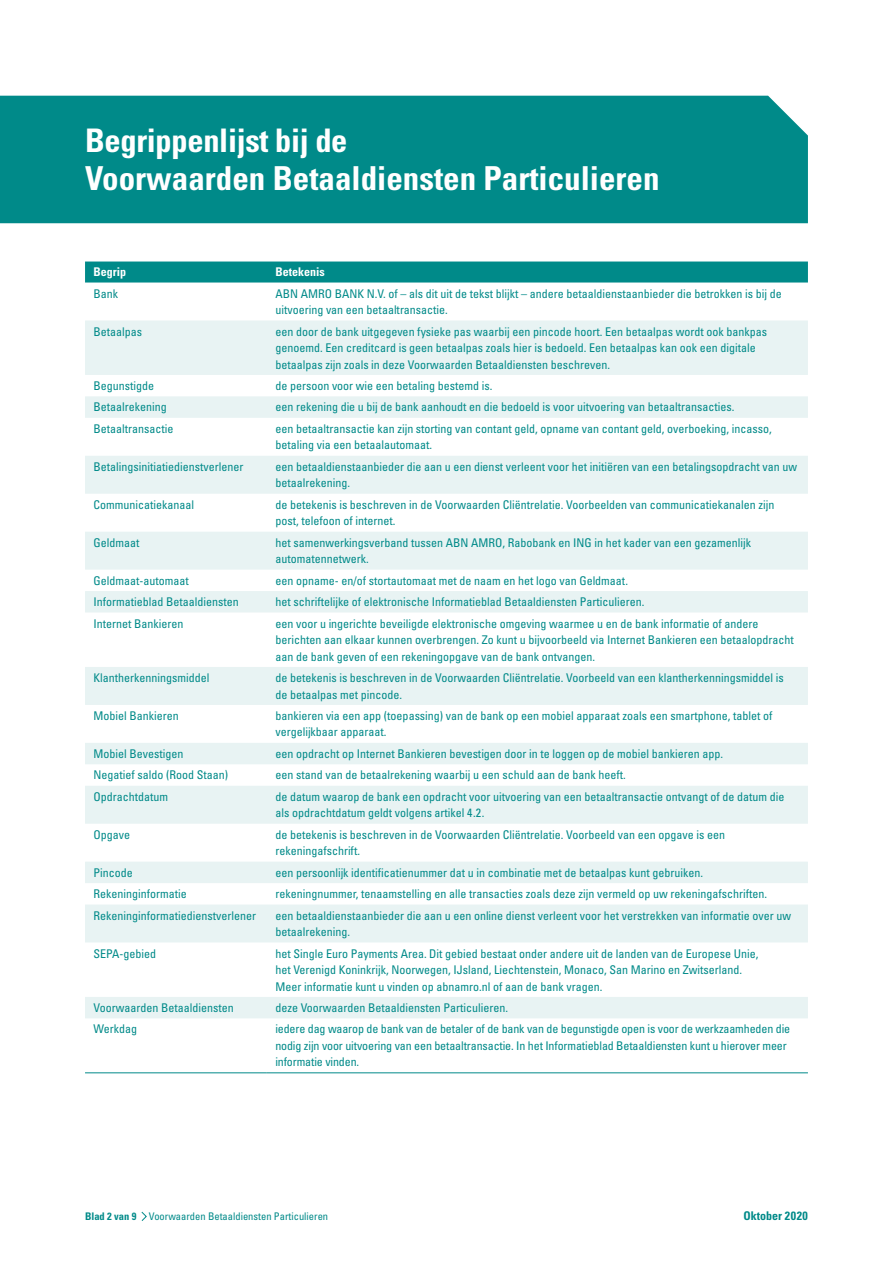
<style>
.page{position:relative;width:893px;height:1263px;background:#fff}
.page>*{position:absolute;margin:0;border:0;box-sizing:border-box;transform-origin:0 0}
.t1{font:700 condensed 33px "Univers LT Std";color:#fff}
.t2{font:700 condensed 32.55px "Univers LT Std";letter-spacing:-.01em;color:#fff}
.t3{font:condensed 12px/16.5px "Univers LT Std";color:#008a89}
.t4{font:700 condensed 12px "Univers LT Std";color:#fff}
.t5{font:700 condensed 12px "Univers LT Std";color:#008a89}
.t6{font:condensed 10.5px "Univers LT Std";color:#008a89}
.s1{font-weight:700}
</style>
<div class="page">
<svg style="left:141px;top:1211px;width:6px;height:10px"></svg>
<div style="left:0;top:96px;width:808px;height:127px;background:#008a89"></div>
<div style="left:85px;top:261px;width:723px;height:21px;background:#008a89"></div>
<svg style="left:85px;top:320px;width:723px;height:698px"></svg>
<hr style="left:85px;top:1072px;width:182px;height:1px;background:#008a89">
<hr style="left:267px;top:1072px;width:541px;height:1px;background:#008a89">
<h2 class="t2" style="left:85px;top:121px;width:264px">Begrippenlijst bij de</h2>
<h1 class="t1" style="left:85px;top:158px;width:576px">Voorwaarden Betaaldiensten Particulieren</h1>
<p class="t4" style="left:94px;top:265px;width:34px">Begrip</p>
<p class="t4" style="left:275px;top:265px;width:51px">Betekenis</p>
<p class="t3" style="left:94px;top:285px;width:26px">Bank</p>
<p class="t3" style="left:275px;top:285px;width:508px">ABN AMRO BANK N.V. of – als dit uit de tekst blijkt – andere betaaldienstaanbieder die betrokken is bij de uitvoering van een betaaltransactie.</p>
<p class="t3" style="left:94px;top:323px;width:50px">Betaalpas</p>
<p class="t3" style="left:275px;top:323px;width:493px">een door de bank uitgegeven fysieke pas waarbij een pincode hoort. Een betaalpas wordt ook bankpas genoemd. Een creditcard is geen betaalpas zoals hier is bedoeld. Een betaalpas kan ook een digitale betaalpas zijn zoals in deze Voorwaarden Betaaldiensten beschreven.</p>
<p class="t3" style="left:94px;top:377px;width:62px">Begunstigde</p>
<p class="t3" style="left:275px;top:377px;width:219px">de persoon voor wie een betaling bestemd is.</p>
<p class="t3" style="left:94px;top:399px;width:75px">Betaalrekening</p>
<p class="t3" style="left:275px;top:399px;width:461px">een rekening die u bij de bank aanhoudt en die bedoeld is voor uitvoering van betaaltransacties.</p>
<p class="t3" style="left:94px;top:420px;width:81px">Betaaltransactie</p>
<p class="t3" style="left:275px;top:420px;width:498px">een betaaltransactie kan zijn storting van contant geld, opname van contant geld, overboeking, incasso, betaling via een betaalautomaat.</p>
<p class="t3" style="left:94px;top:458px;width:151px">Betalingsinitiatiedienstverlener</p>
<p class="t3" style="left:275px;top:458px;width:523px">een betaaldienstaanbieder die aan u een dienst verleent voor het initiëren van een betalingsopdracht van uw betaalrekening.</p>
<p class="t3" style="left:94px;top:496px;width:102px">Communicatiekanaal</p>
<p class="t3" style="left:275px;top:496px;width:501px">de betekenis is beschreven in de Voorwaarden Cliëntrelatie. Voorbeelden van communicatiekanalen zijn post, telefoon of internet.</p>
<p class="t3" style="left:94px;top:534px;width:47px">Geldmaat</p>
<p class="t3" style="left:275px;top:534px;width:477px">het samenwerkingsverband tussen ABN AMRO, Rabobank en ING in het kader van een gezamenlijk automatennetwerk.</p>
<p class="t3" style="left:94px;top:572px;width:97px">Geldmaat-automaat</p>
<p class="t3" style="left:275px;top:572px;width:354px">een opname- en/of stortautomaat met de naam en het logo van Geldmaat.</p>
<p class="t3" style="left:94px;top:593px;width:147px">Informatieblad Betaaldiensten</p>
<p class="t3" style="left:275px;top:593px;width:371px">het schriftelijke of elektronische Informatieblad Betaaldiensten Particulieren.</p>
<p class="t3" style="left:94px;top:615px;width:91px">Internet Bankieren</p>
<p class="t3" style="left:275px;top:615px;width:520px">een voor u ingerichte beveiligde elektronische omgeving waarmee u en de bank informatie of andere berichten aan elkaar kunnen overbrengen. Zo kunt u bijvoorbeeld via Internet Bankieren een betaalopdracht aan de bank geven of een rekeningopgave van de bank ontvangen.</p>
<p class="t3" style="left:94px;top:669px;width:117px">Klantherkenningsmiddel</p>
<p class="t3" style="left:275px;top:669px;width:510px">de betekenis is beschreven in de Voorwaarden Cliëntrelatie. Voorbeeld van een klantherkenningsmiddel is de betaalpas met pincode.</p>
<p class="t3" style="left:94px;top:707px;width:87px">Mobiel Bankieren</p>
<p class="t3" style="left:275px;top:707px;width:499px">bankieren via een app (toepassing) van de bank op een mobiel apparaat zoals een smartphone, tablet of vergelijkbaar apparaat.</p>
<p class="t3" style="left:94px;top:745px;width:91px">Mobiel Bevestigen</p>
<p class="t3" style="left:275px;top:745px;width:449px">een opdracht op Internet Bankieren bevestigen door in te loggen op de mobiel bankieren app.</p>
<p class="t3" style="left:94px;top:767px;width:136px">Negatief saldo (Rood Staan)</p>
<p class="t3" style="left:275px;top:767px;width:352px">een stand van de betaalrekening waarbij u een schuld aan de bank heeft.</p>
<p class="t3" style="left:94px;top:788px;width:76px">Opdrachtdatum</p>
<p class="t3" style="left:275px;top:788px;width:511px">de datum waarop de bank een opdracht voor uitvoering van een betaaltransactie ontvangt of de datum die als opdrachtdatum geldt volgens artikel 4.2.</p>
<p class="t3" style="left:94px;top:826px;width:38px">Opgave</p>
<p class="t3" style="left:275px;top:826px;width:451px">de betekenis is beschreven in de Voorwaarden Cliëntrelatie. Voorbeeld van een opgave is een rekeningafschrift.</p>
<p class="t3" style="left:94px;top:864px;width:41px">Pincode</p>
<p class="t3" style="left:275px;top:864px;width:429px">een persoonlijk identificatienummer dat u in combinatie met de betaalpas kunt gebruiken.</p>
<p class="t3" style="left:94px;top:885px;width:95px">Rekeninginformatie</p>
<p class="t3" style="left:275px;top:885px;width:493px">rekeningnummer, tenaamstelling en alle transacties zoals deze zijn vermeld op uw rekeningafschriften.</p>
<p class="t3" style="left:94px;top:907px;width:164px">Rekeninginformatiedienstverlener</p>
<p class="t3" style="left:275px;top:907px;width:517px">een betaaldienstaanbieder die aan u een online dienst verleent voor het verstrekken van informatie over uw betaalrekening.</p>
<p class="t3" style="left:94px;top:945px;width:64px">SEPA-gebied</p>
<p class="t3" style="left:275px;top:945px;width:485px">het Single Euro Payments Area. Dit gebied bestaat onder andere uit de landen van de Europese Unie, het Verenigd Koninkrijk, Noorwegen, IJsland, Liechtenstein, Monaco, San Marino en Zwitserland.<br>Meer informatie kunt u vinden op abnamro.nl of aan de bank vragen.</p>
<p class="t3" style="left:94px;top:999px;width:142px">Voorwaarden Betaaldiensten</p>
<p class="t3" style="left:275px;top:999px;width:234px">deze Voorwaarden Betaaldiensten Particulieren.</p>
<p class="t3" style="left:94px;top:1021px;width:45px">Werkdag</p>
<p class="t3" style="left:275px;top:1021px;width:516px">iedere dag waarop de bank van de betaler of de bank van de begunstigde open is voor de werkzaamheden die nodig zijn voor uitvoering van een betaaltransactie. In het Informatieblad Betaaldiensten kunt u hierover meer informatie vinden.</p>
<p class="t6" style="left:85px;top:1209px;width:245px"><span class="s1">Blad 2 van 9</span> Voorwaarden Betaaldiensten Particulieren</p>
<p class="t5" style="left:743px;top:1208px;width:66px">Oktober 2020</p>
</div>
